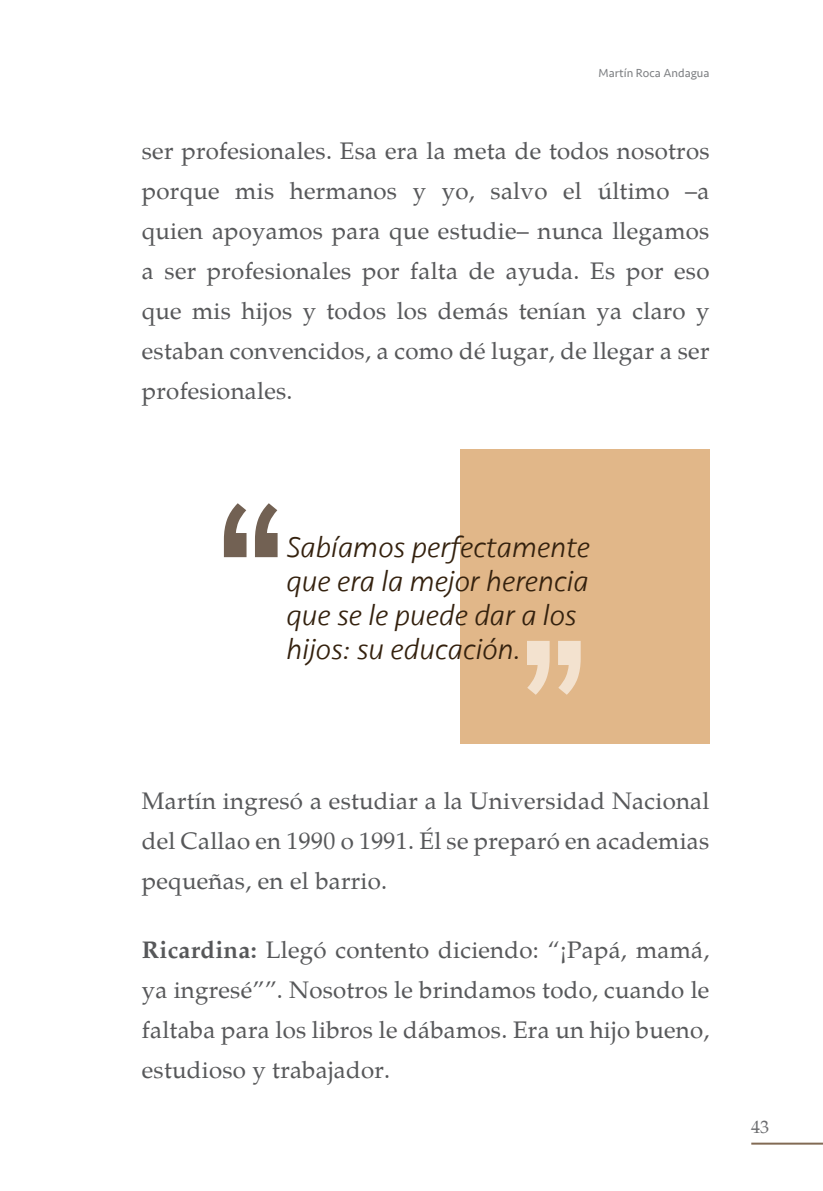
<style>
.page{position:relative;width:823px;height:1191px;background:#fff}
.page>*{position:absolute;margin:0;border:0;box-sizing:border-box;transform-origin:0 0}
.Llamadas{font:italic 300 30px/34px "Seravek";color:#34210e}
.CuerpoTXT{font:24px/40px "Palatino";letter-spacing:.01em;color:#57585a;text-align:justify}
.t1{font:18px "Palatino";color:#6c6d70}
.t2{font:12px "Seravek";color:#808285}
.s1{font-weight:700}
</style>
<div class="page">
<hr style="left:750px;top:1142px;width:72px;height:2px;background:#826a54">
<div style="left:460px;top:449px;width:249px;height:294px;background:#e1b789"></div>
<svg style="left:224px;top:503px;width:53px;height:54px"></svg>
<svg style="left:527px;top:641px;width:53px;height:54px"></svg>
<p class="t2" style="left:598px;top:64px;width:112px">Martín Roca Andagua</p>
<p class="CuerpoTXT" style="left:142px;top:129px;width:569px">ser profesionales. Esa era la meta de todos nosotros porque mis hermanos y yo, salvo el último –a quien apoyamos para que estudie– nunca llegamos a ser profesionales por falta de ayuda. Es por eso que mis hijos y todos los demás tenían ya claro y estaban convencidos, a como dé lugar, de llegar a ser profesionales.</p>
<p class="Llamadas" style="left:286px;top:531px;width:305px">Sabíamos perfectamente que era la mejor herencia que se le puede dar a los hijos: su educación.</p>
<p class="CuerpoTXT" style="left:142px;top:779px;width:568px">Martín ingresó a estudiar a la Universidad Nacional del Callao en 1990 o 1991. Él se preparó en academias pequeñas, en el barrio.</p>
<p class="CuerpoTXT" style="left:142px;top:927px;width:568px"><span class="s1">Ricardina:</span> Llegó contento diciendo: “¡Papá, mamá, ya ingresé””. Nosotros le brindamos todo, cuando le faltaba para los libros le dábamos. Era un hijo bueno, estudioso y trabajador.</p>
<p class="t1" style="left:750px;top:1112px;width:19px">43</p>
</div>
